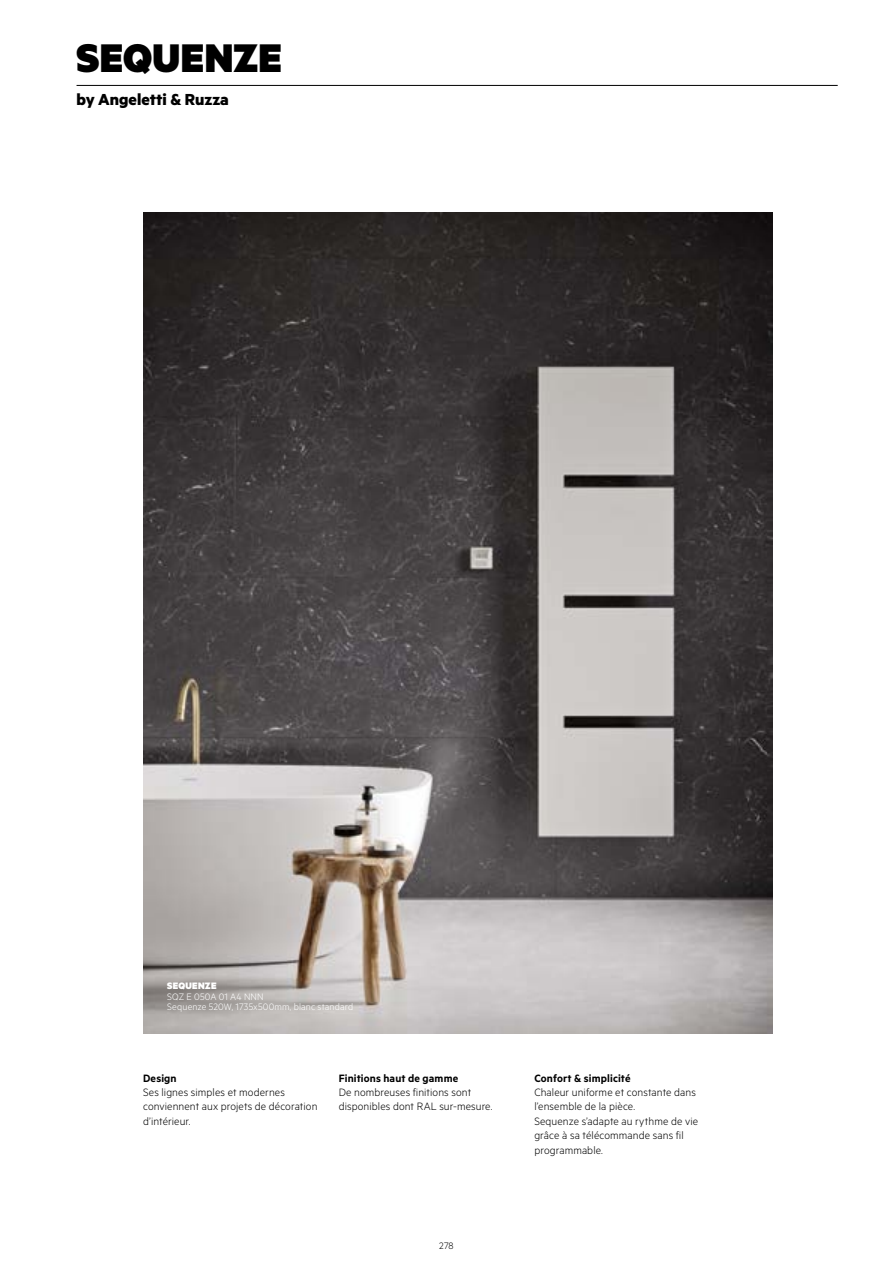
<style>
.page{position:relative;width:893px;height:1263px;background:#fff}
.page>*{position:absolute;margin:0;border:0;box-sizing:border-box;transform-origin:0 0}
.t1{font:900 45px "Metric";letter-spacing:.005em;color:#000}
.t2{font:700 18px "Metric";letter-spacing:-.005em;color:#000}
.t3{font:300 12px/14.4px "Metric";letter-spacing:.01em;color:#000}
.t4{font:600 12px "Metric";letter-spacing:.01em;color:#000}
.t5{font:300 10.5px/10.5px "Metric";letter-spacing:.01em;color:#fff}
.t6{font:900 10.5px "Metric";letter-spacing:.02em;color:#fff}
.t7{font:300 10.5px "Metric";color:#000}
</style>
<div class="page">
<img style="left:143px;top:213px;width:629px;height:820px">
<hr style="left:77px;top:85px;width:761px;height:1px;background:#000">
<h1 class="t1" style="left:77px;top:29px;width:207px">SEQUENZE</h1>
<h2 class="t2" style="left:77px;top:89px;width:154px">by Angeletti &amp; Ruzza</h2>
<p class="t6" style="left:167px;top:979px;width:51px">SEQUENZE</p>
<p class="t5" style="left:167px;top:991px;width:187px">SQZ E 050A 01 A4 NNN<br>Sequenze 520W, 1735x500mm, blanc standard</p>
<p class="t4" style="left:143px;top:1071px;width:35px">Design</p>
<p class="t3" style="left:143px;top:1084px;width:176px">Ses lignes simples et modernes conviennent aux projets de décoration d’intérieur.</p>
<p class="t4" style="left:339px;top:1071px;width:121px">Finitions haut de gamme</p>
<p class="t3" style="left:339px;top:1084px;width:155px">De nombreuses finitions sont disponibles dont RAL sur-mesure.</p>
<p class="t7" style="left:439px;top:1239px;width:16px">278</p>
<p class="t4" style="left:534px;top:1071px;width:98px">Confort &amp; simplicité</p>
<p class="t3" style="left:534px;top:1084px;width:165px">Chaleur uniforme et constante dans l’ensemble de la pièce.<br>Sequenze s’adapte au rythme de vie grâce à sa télécommande sans fil programmable.</p>
</div>
